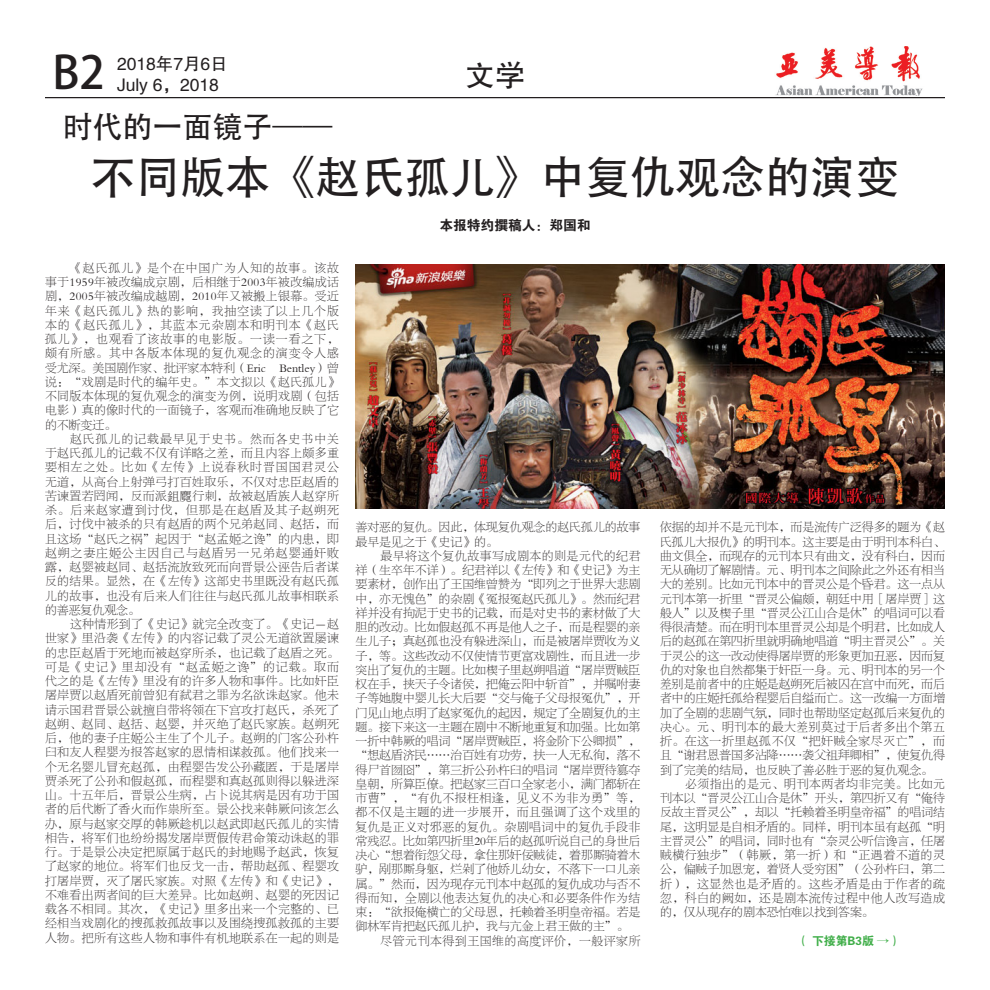
<style>
.page{position:relative;width:990px;height:990px;background:#fff}
.page>*{position:absolute;margin:0;border:0;box-sizing:border-box;transform-origin:0 0}
.t1{font:45px "Adobe Heiti Std";color:#231f20}
.t2{font:30px "Adobe Heiti Std";color:#231f20}
.t3{font:30px "FZHTJW GB1 0";color:#231f20}
.t4{font:17.5px "FZHTFW GB1 0";color:#231f20}
.t5{font:13.75px "FZDHTJW GB1 0";color:#231f20}
.t6{font:11.88px/14.2px "FZBSJW GB1 0";letter-spacing:.035em;color:#231f20;text-align:justify}
.t7{font:11.88px/14.2px "FZBSJW GB1 0";color:#231f20}
.t8{font:11.88px "FZDHTJW GB1 0";color:#40ae49}
.s1{font-family:"Ming Li U"}
</style>
<div class="page">
<hr style="left:45px;top:97px;width:900px;height:1px;background:#231f20">
<img style="left:775px;top:47px;width:148px;height:49px">
<img style="left:355px;top:264px;width:590px;height:244px">
<p class="t1" style="left:53px;top:46px;width:54px">B2</p>
<p class="t4" style="left:117px;top:54px;width:112px">2018年7月6日</p>
<p class="t4" style="left:117px;top:75px;width:103px">July 6，2018</p>
<p class="t2" style="left:63px;top:109px;width:272px">时代的一面镜子——</p>
<p class="t3" style="left:465px;top:59px;width:61px">文学</p>
<p class="t1" style="left:90px;top:150px;width:811px">不同版本《赵氏孤儿》中复仇观念的演变</p>
<p class="t5" style="left:439px;top:218px;width:153px">本报特约撰稿人：郑国和</p>
<p class="t6" style="left:45px;top:261px;width:296px;text-indent:25px">《赵氏孤儿》是个在中国广为人知的故事。该故事于1959年被改编成京剧，后相继于2003年被改编成话剧，2005年被改编成越剧，2010年又被搬上银幕。受近年来《赵氏孤儿》热的影响，我抽空读了以上几个版本的《赵氏孤儿》，其蓝本元杂剧本和明刊本《赵氏孤儿》，也观看了该故事的电影版。一读一看之下，颇有所感。其中各版本体现的复仇观念的演变令人感受尤深。美国剧作家、批评家本特利（Eric Bentley）曾说：“戏剧是时代的编年史。”本文拟以《赵氏孤儿》不同版本体现的复仇观念的演变为例，说明戏剧（包括电影）真的像时代的一面镜子，客观而准确地反映了它的不断变迁。</p>
<p class="t6" style="left:45px;top:432px;width:296px;text-indent:25px">赵氏孤儿的记载最早见于史书。然而各史书中关于赵氏孤儿的记载不仅有详略之差，而且内容上颇多重要相左之处。比如《左传》上说春秋时晋国国君灵公无道，从高台上射弹弓打百姓取乐，不仅对忠臣赵盾的苦谏置若罔闻，反而派<span class="s1">鉏麑</span>行刺，故被赵盾族人赵穿所杀。后来赵家遭到讨伐，但那是在赵盾及其子赵朔死后，讨伐中被杀的只有赵盾的两个兄弟赵同、赵括，而且这场“赵氏之祸”起因于“赵孟姬之谗”的内患，即赵朔之妻庄姬公主因自己与赵盾另一兄弟赵婴通奸败露，赵婴被赵同、赵括流放致死而向晋景公诬告后者谋反的结果。显然，在《左传》这部史书里既没有赵氏孤儿的故事，也没有后来人们往往与赵氏孤儿故事相联系的善恶复仇观念。</p>
<p class="t6" style="left:45px;top:617px;width:296px;text-indent:25px">这种情形到了《史记》就完全改变了。《史记－赵世家》里沿袭《左传》的内容记载了灵公无道欲置屡谏的忠臣赵盾于死地而被赵穿所杀，也记载了赵盾之死。可是《史记》里却没有“赵孟姬之谗”的记载。取而代之的是《左传》里没有的许多人物和事件。比如奸臣屠岸贾以赵盾死前曾犯有弑君之罪为名欲诛赵家。他未请示国君晋景公就擅自带将领在下宫攻打赵氏，杀死了赵朔、赵同、赵括、赵婴，并灭绝了赵氏家族。赵朔死后，他的妻子庄姬公主生了个儿子。赵朔的门客公孙杵臼和友人程婴为报答赵家的恩情相谋救孤。他们找来一个无名婴儿冒充赵孤，由程婴告发公孙藏匿，于是屠岸贾杀死了公孙和假赵孤，而程婴和真赵孤则得以躲进深山。十五年后，晋景公生病，占卜说其病是因有功于国者的后代断了香火而作祟所至。景公找来韩厥问该怎么办，原与赵家交厚的韩厥趁机以赵武即赵氏孤儿的实情相告，将军们也纷纷揭发屠岸贾假传君命策动诛赵的罪行。于是景公决定把原属于赵氏的封地赐予赵武，恢复了赵家的地位。将军们也反戈一击，帮助赵孤、程婴攻打屠岸贾，灭了屠氏家族。对照《左传》和《史记》，不难看出两者间的巨大差异。比如赵朔、赵婴的死因记载各不相同。其次，《史记》里多出来一个完整的、已经相当戏剧化的搜孤救孤故事以及围绕搜孤救孤的主要人物。把所有这些人物和事件有机地联系在一起的则是</p>
<p class="t7" style="left:355px;top:521px;width:286px">善对恶的复仇。因此，体现复仇观念的赵氏孤儿的故事最早是见之于《史记》的。</p>
<p class="t6" style="left:355px;top:549px;width:287px;text-indent:25px">最早将这个复仇故事写成剧本的则是元代的纪君祥（生卒年不详）。纪君祥以《左传》和《史记》为主要素材，创作出了王国维曾赞为“即列之于世界大悲剧中，亦无愧色”的杂剧《冤报冤赵氏孤儿》。然而纪君祥并没有拘泥于史书的记载，而是对史书的素材做了大胆的改动。比如假赵孤不再是他人之子，而是程婴的亲生儿子；真赵孤也没有躲进深山，而是被屠岸贾收为义子，等。这些改动不仅使情节更富戏剧性，而且进一步突出了复仇的主题。比如楔子里赵朔唱道“屠岸贾贼臣权在手，挟天子令诸侯，把俺云阳中斩首”，并嘱咐妻子等她腹中婴儿长大后要“交与俺子父母报冤仇”，开门见山地点明了赵家冤仇的起因，规定了全剧复仇的主题。接下来这一主题在剧中不断地重复和加强。比如第一折中韩厥的唱词“屠岸贾贼臣，将金阶下公卿损”，</p>
<p class="t6" style="left:355px;top:749px;width:286px">“想赵盾济民……治百姓有功劳，扶一人无私徇，落不得尸首囫囵”，第三折公孙杵臼的唱词“屠岸贾待篡夺皇朝，所算臣僚。把赵家三百口全家老小，满门都斩在市曹”，“有仇不报枉相逢，见义不为非为勇”等，都不仅是主题的进一步展开，而且强调了这个戏里的复仇是正义对邪恶的复仇。杂剧唱词中的复仇手段非常残忍。比如第四折里20年后的赵孤听说自己的身世后决心“想着衔怨父母，拿住那奸佞贼徒，着那厮骑着木驴，剐那厮身躯，烂剁了他娇儿幼女，不落下一口儿亲属。”然而，因为现存元刊本中赵孤的复仇成功与否不得而知，全剧以他表达复仇的决心和必要条件作为结束：“欲报俺横亡的父母恩，托赖着圣明皇帝福。若是御林军肯把赵氏孤儿护，我与亢金上君王做的主”。</p>
<p class="t6" style="left:380px;top:934px;width:262px">尽管元刊本得到王国维的高度评价，一般评家所</p>
<p class="t6" style="left:660px;top:521px;width:286px">依据的却并不是元刊本，而是流传广泛得多的题为《赵氏孤儿大报仇》的明刊本。这主要是由于明刊本科白、曲文俱全，而现存的元刊本只有曲文，没有科白，因而无从确切了解剧情。元、明刊本之间除此之外还有相当大的差别。比如元刊本中的晋灵公是个昏君。这一点从元刊本第一折里“晋灵公偏颇，朝廷中用［屠岸贾］这般人”以及楔子里“晋灵公江山合是休”的唱词可以看得很清楚。而在明刊本里晋灵公却是个明君，比如成人后的赵孤在第四折里就明确地唱道“明主晋灵公”。关于灵公的这一改动使得屠岸贾的形象更加丑恶，因而复仇的对象也自然都集于奸臣一身。元、明刊本的另一个差别是前者中的庄姬是赵朔死后被囚在宫中而死，而后者中的庄姬托孤给程婴后自缢而亡。这一改编一方面增加了全剧的悲剧气氛，同时也帮助坚定赵孤后来复仇的决心。元、明刊本的最大差别莫过于后者多出个第五折。在这一折里赵孤不仅“把奸贼全家尽灭亡”，而且“谢君恩普国多沾降……袭父祖拜卿相”，使复仇得到了完美的结局，也反映了善必胜于恶的复仇观念。</p>
<p class="t6" style="left:660px;top:777px;width:287px;text-indent:25px">必须指出的是元、明刊本两者均非完美。比如元刊本以“晋灵公江山合是休”开头，第四折又有“俺待反故主晋灵公”，却以“托赖着圣明皇帝福”的唱词结尾，这明显是自相矛盾的。同样，明刊本虽有赵孤“明主晋灵公”的唱词，同时也有“奈灵公听信谗言，任屠贼横行独步”（韩厥，第一折）和“正遇着不道的灵公，偏贼子加恩宠，着贤人受穷困”（公孙杵臼，第二折），这显然也是矛盾的。这些矛盾是由于作者的疏忽，科白的阙如，还是剧本流传过程中他人改写造成的，仅从现存的剧本恐怕难以找到答案。</p>
<p class="t8" style="left:797px;top:934px;width:106px">（ 下接第B3版 →）</p>
</div>
